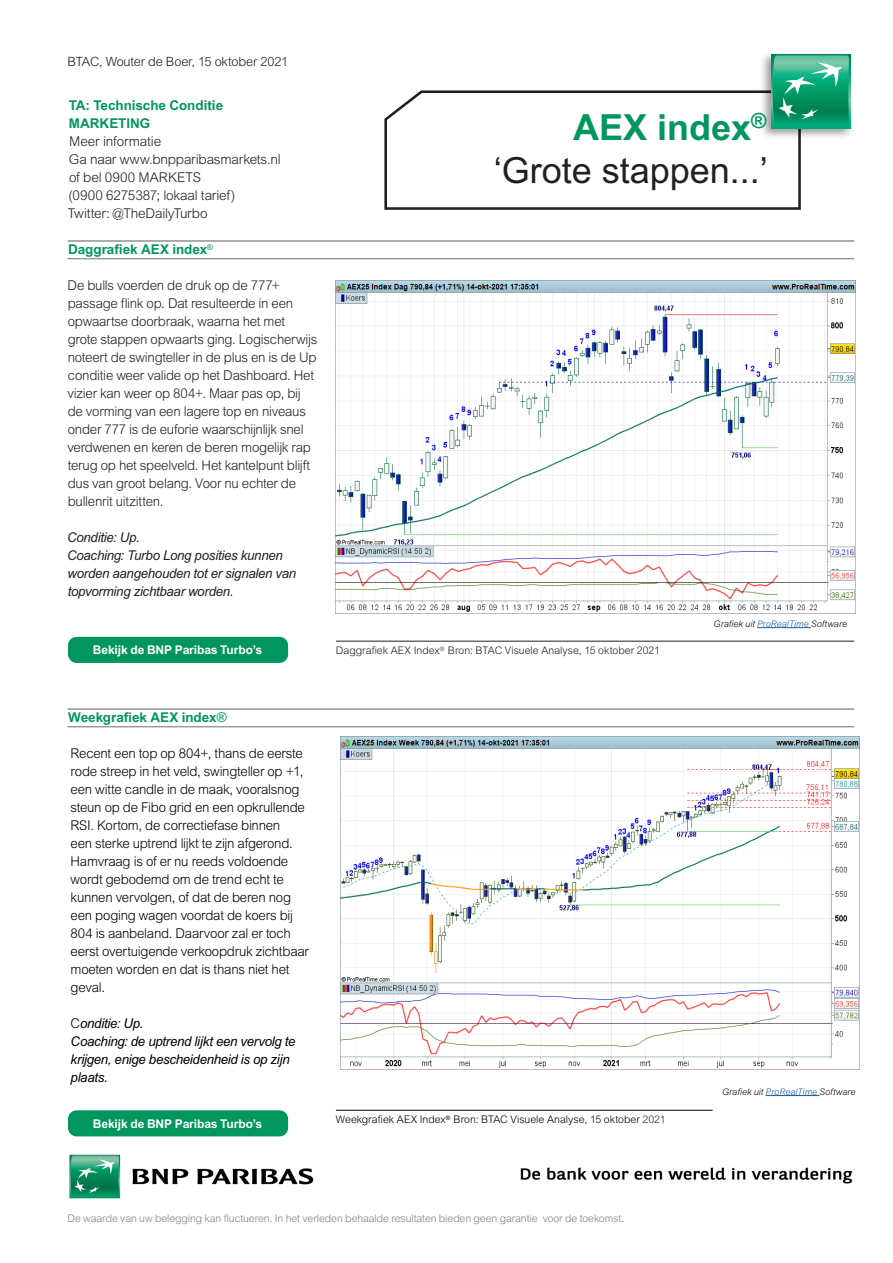
<style>
.page{position:relative;width:893px;height:1263px;background:#fff}
.page>*{position:absolute;margin:0;border:0;box-sizing:border-box;transform-origin:0 0}
.Réf_8_couv{font:36px "Arial MT Std";color:#231f20}
.Réf_8_couv-2{font:700 36px "Arial MT Std";color:#00965d}
.Body{font:300 13.5px/18px "Arial MT Std";letter-spacing:-.02em;color:#231f20}
.Body-2{font:300 13.5px/18px "Arial MT Std";letter-spacing:-.02em;color:#000}
.Body-3{font:italic 13.5px/18px "Arial MT Std";letter-spacing:-.02em;color:#231f20}
.Intro_text_14_16pt{font:300 13.5px/18px "Arial MT Std";letter-spacing:-.015em;color:#231f20}
.Body-4{font:italic 13.5px/18px "Arial MT Std";letter-spacing:-.02em;color:#000}
.Subheading_level_1_9{font:700 13.5px "Arial MT Std";letter-spacing:-.005em;color:#00965d}
.Intro_text_14_16pt-2{font:700 13.5px/18px "Arial MT Std";letter-spacing:-.005em;color:#00965d}
.Subheading_level_1_9-2{font:300 13.5px "Arial MT Std";letter-spacing:-.01em;color:#231f20}
.Business_area_8_5_9p{font:300 12.75px "Arial MT Std";letter-spacing:-.01em;color:#231f20}
.t1{font:700 12px "Arial MT Std";letter-spacing:-.01em;color:#fff}
.t2{font:300 10.5px "Arial MT Std";letter-spacing:-.01em;color:#78848a}
.Bullet_points_level{font:300 10.5px "Arial MT Std";color:#000}
.Bullet_points_level-2{font:300 10.5px "Arial MT Std";color:#231f20}
.Intro_text_14_16pt-3{font:italic 300 9px "Arial MT Std";letter-spacing:.005em;color:#000}
.s1{color:#175d9e}
.s2{font-weight:400}
.s3{font-weight:300;font-style:normal}
.s4{color:#231f20}
</style>
<div class="page">
<hr style="left:68px;top:240px;width:786px;height:2px;background:#6c6d70">
<hr style="left:68px;top:258px;width:786px;height:1px;background:#6c6d70">
<hr style="left:68px;top:708px;width:786px;height:2px;background:#6c6d70">
<hr style="left:68px;top:726px;width:786px;height:1px;background:#6c6d70">
<img style="left:336px;top:280px;width:519px;height:332px">
<hr style="left:336px;top:641px;width:518px;height:1px;background:#231f20">
<hr style="left:336px;top:1110px;width:377px;height:1px;background:#000">
<div style="left:68px;top:637px;width:220px;height:26px;background:#00965d;border-radius:9px"></div>
<div style="left:68px;top:1110px;width:220px;height:26px;background:#00965d;border-radius:9px"></div>
<img style="left:520px;top:1167px;width:333px;height:17px">
<svg style="left:384px;top:90px;width:417px;height:120px"></svg>
<img style="left:756px;top:54px;width:96px;height:88px">
<svg style="left:771px;top:54px;width:80px;height:74px"></svg>
<svg style="left:772px;top:55px;width:77px;height:71px;background:#2cab81"></svg>
<hr style="left:757px;top:627px;width:54px;height:1px;background:#175d9e">
<hr style="left:766px;top:1095px;width:53px;height:1px;background:#175d9e">
<img style="left:69px;top:1154px;width:245px;height:45px">
<img style="left:340px;top:736px;width:520px;height:333px">
<p class="Business_area_8_5_9p" style="left:68px;top:54px;width:222px">BTAC, Wouter de Boer, 15 oktober 2021</p>
<p class="Intro_text_14_16pt-2" style="left:69px;top:96px;width:156px">TA: Technische Conditie<br>MARKETING</p>
<p class="Subheading_level_1_9-2" style="left:69px;top:134px;width:94px">Meer informatie</p>
<p class="Intro_text_14_16pt" style="left:68px;top:151px;width:214px">Ga naar www.bnpparibasmarkets.nl of bel 0900 MARKETS<br>(0900 6275387; lokaal tarief)<br>Twitter: @TheDailyTurbo</p>
<p class="Subheading_level_1_9" style="left:68px;top:242px;width:146px">Daggrafiek AEX index<sup>®</sup></p>
<p class="Body" style="left:67px;top:277px;width:251px">De bulls voerden de druk op de 777+ passage flink op. Dat resulteerde in een opwaartse doorbraak, waarna het met grote stappen opwaarts ging. Logischerwijs noteert de swingteller in de plus en is de Up conditie weer valide op het Dashboard. Het vizier kan weer op 804+. Maar pas op, bij de vorming van een lagere top en niveaus onder 777 is de euforie waarschijnlijk snel verdwenen en keren de beren mogelijk rap terug op het speelveld. Het kantelpunt blijft dus van groot belang. Voor nu echter de bullenrit uitzitten.</p>
<p class="Body-3" style="left:67px;top:528px;width:74px">Conditie: Up.</p>
<p class="Body-3" style="left:67px;top:546px;width:231px">Coaching: Turbo Long posities kunnen worden aangehouden tot er signalen van topvorming zichtbaar worden.</p>
<p class="t1" style="left:93px;top:643px;width:171px">Bekijk de BNP Paribas Turbo’s</p>
<p class="Réf_8_couv-2" style="left:573px;top:106px;width:195px">AEX index<sup>®</sup></p>
<p class="Réf_8_couv" style="left:494px;top:150px;width:276px">‘Grote stappen...’</p>
<p class="Bullet_points_level-2" style="left:336px;top:644px;width:326px">Daggrafiek AEX Index<sup>®</sup> Bron: BTAC Visuele Analyse, 15 oktober 2021</p>
<p class="Intro_text_14_16pt-3" style="left:714px;top:618px;width:135px">Grafiek uit <span class="s1">ProRealTime</span> Software</p>
<p class="Subheading_level_1_9" style="left:68px;top:710px;width:160px">Weekgrafiek AEX index<span class="s2">®</span></p>
<p class="Body-2" style="left:71px;top:745px;width:240px">Recent een top op 804+, thans de eerste rode streep in het veld, swingteller op +1, een witte candle in de maak, vooralsnog steun op de Fibo grid en een opkrullende RSI. Kortom, de correctiefase binnen<br>een sterke uptrend lijkt te zijn afgerond.<br>Hamvraag is of er nu reeds voldoende wordt gebodemd om de trend echt te kunnen vervolgen, of dat de beren nog een poging wagen voordat de koers bij 804 is aanbeland. Daarvoor zal er toch eerst overtuigende verkoopdruk zichtbaar moeten worden en dat is thans niet het geval.</p>
<p class="Body-4" style="left:71px;top:1014px;width:74px"><span class="s3">C</span>onditie: Up.</p>
<p class="Body-4" style="left:71px;top:1032px;width:226px">Coaching: de uptrend lijkt een vervolg te krijgen, enige bescheidenheid is op zijn plaats.</p>
<p class="t1" style="left:93px;top:1116px;width:171px">Bekijk de BNP Paribas Turbo’s</p>
<p class="Bullet_points_level" style="left:336px;top:1113px;width:331px">Weekgrafiek AEX Index<sup>®</sup> Bron: BTAC Visuele Analyse, 15 oktober <span class="s4">2021</span></p>
<p class="Intro_text_14_16pt-3" style="left:722px;top:1086px;width:135px">Grafiek uit <span class="s1">ProRealTime</span> Software</p>
<p class="t2" style="left:68px;top:1212px;width:558px">De waarde van uw belegging kan fluctueren. In het verleden behaalde resultaten bieden geen garantie voor de toekomst.</p>
</div>
